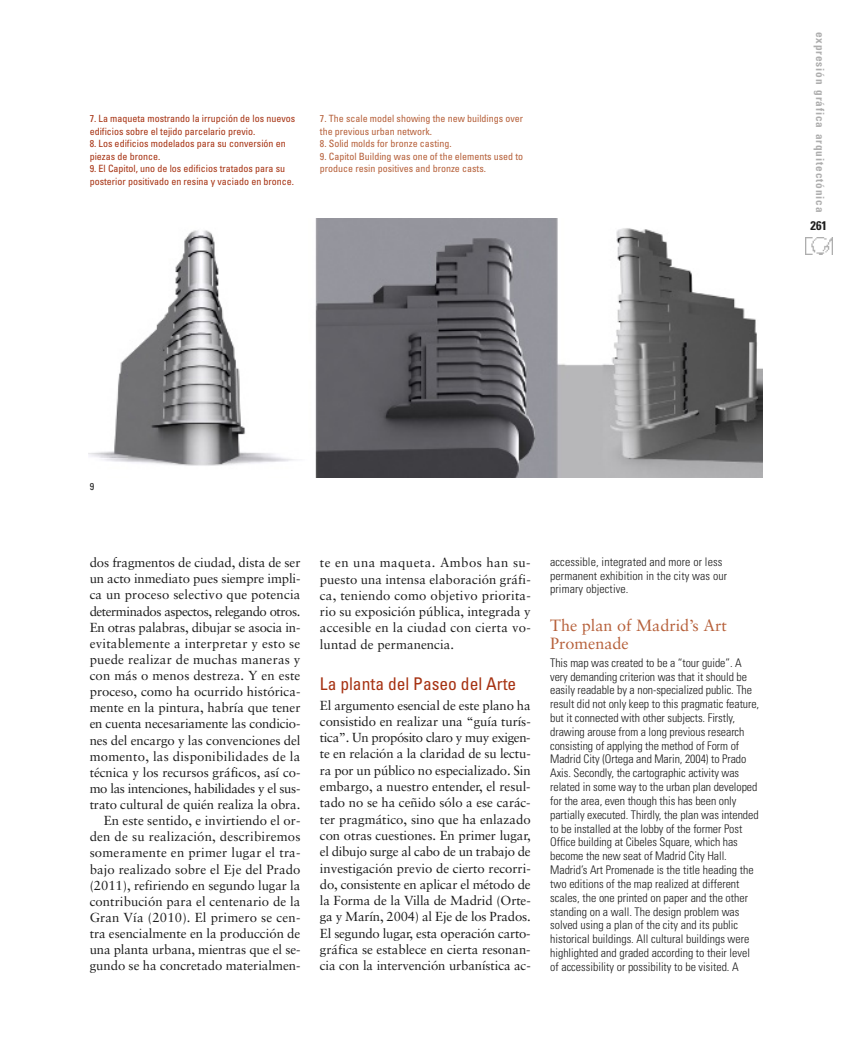
<style>
.page{position:relative;width:851px;height:1063px;background:#fff}
.page>*{position:absolute;margin:0;border:0;box-sizing:border-box;transform-origin:0 0}
.t1{font:condensed 17.5px "Univers";color:#a63212}
.t2{font:16.25px/18.2px "Sabon";color:#b6603a}
.t3{font:13.12px/16.1px "Sabon";color:#1c1c1c;text-align:justify}
.t4{font:700 condensed 12.5px "Univers";color:#1c1c1c}
.t5{font:300 condensed 11.88px/13.9px "Univers";letter-spacing:-.005em;color:#1c1c1c}
.t6{font:700 condensed 11.25px "Univers";letter-spacing:.08em;color:#aeaeae}
.t7{font:condensed 10px/12.5px "Univers";color:#a63212}
.t8{font:condensed 10px/12.5px "Univers";color:#b6603a}
.t9{font:condensed 10px "Univers";color:#1c1c1c}
</style>
<div class="page">
<img style="left:805px;top:237px;width:27px;height:18px">
<img style="left:88px;top:219px;width:674px;height:258px">
<p class="t7" style="left:90px;top:113px;width:207px">7. La maqueta mostrando la irrupción de los nuevos edificios sobre el tejido parcelario previo.</p>
<p class="t7" style="left:90px;top:138px;width:197px">8. Los edificios modelados para su conversión en piezas de bronce.</p>
<p class="t7" style="left:90px;top:163px;width:206px">9. El Capitol, uno de los edificios tratados para su posterior positivado en resina y vaciado en bronce.</p>
<p class="t8" style="left:320px;top:113px;width:205px">7. The scale model showing the new buildings over the previous urban network.</p>
<p class="t8" style="left:320px;top:138px;width:133px">8. Solid molds for bronze casting.</p>
<p class="t8" style="left:320px;top:151px;width:205px">9. Capitol Building was one of the elements used to produce resin positives and bronze casts.</p>
<p class="t6" style="left:824px;top:32px;width:182px;rotate:90deg">expresión gráfica arquitectónica</p>
<p class="t4" style="left:810px;top:220px;width:18px">261</p>
<p class="t9" style="left:90px;top:482px;width:6px">9</p>
<p class="t3" style="left:90px;top:556px;width:212px;text-align:right">dos fragmentos de ciudad, dista de ser un acto inmediato pues siempre impli&shy;ca un proceso selectivo que potencia determinados aspectos, relegando otros.<br>En otras palabras, dibujar se asocia in&shy;evitablemente a interpretar y esto se puede realizar de muchas maneras y con más o menos destreza. Y en este proceso, como ha ocurrido histórica&shy;mente en la pintura, habría que tener en cuenta necesariamente las condicio&shy;nes del encargo y las convenciones del momento, las disponibilidades de la técnica y los recursos gráficos, así co&shy;mo las intenciones, habilidades y el sus&shy;trato cultural de quién realiza la obra.<br>En este sentido, e invirtiendo el or&shy;den de su realización, describiremos someramente en primer lugar el tra&shy;bajo realizado sobre el Eje del Prado (2011), refiriendo en segundo lugar la contribución para el centenario de la Gran Vía (2010). El primero se cen&shy;tra esencialmente en la producción de una planta urbana, mientras que el se&shy;gundo se ha concretado materialmen-</p>
<p class="t3" style="left:320px;top:556px;width:212px">te en una maqueta. Ambos han su&shy;puesto una intensa elaboración gráfi&shy;ca, teniendo como objetivo priorita&shy;rio su exposición pública, integrada y accesible en la ciudad con cierta vo&shy;luntad de permanencia.</p>
<p class="t1" style="left:320px;top:677px;width:198px">La planta del Paseo del Arte</p>
<p class="t3" style="left:320px;top:698px;width:212px">El argumento esencial de este plano ha consistido en realizar una “guía turís&shy;tica”. Un propósito claro y muy exigen&shy;te en relación a la claridad de su lectu&shy;ra por un público no especializado. Sin embargo, a nuestro entender, el resul&shy;tado no se ha ceñido sólo a ese carác&shy;ter pragmático, sino que ha enlazado con otras cuestiones. En primer lugar, el dibujo surge al cabo de un trabajo de investigación previo de cierto recorri&shy;do, consistente en aplicar el método de la Forma de la Villa de Madrid (Orte&shy;ga y Marín, 2004) al Eje de los Prados.<br>El segundo lugar, esta operación carto&shy;gráfica se establece en cierta resonan&shy;cia con la intervención urbanística ac-</p>
<p class="t5" style="left:550px;top:555px;width:178px">accessible, integrated and more or less permanent exhibition in the city was our primary objective.</p>
<p class="t2" style="left:550px;top:618px;width:178px">The plan of Madrid’s Art<br>Promenade</p>
<p class="t5" style="left:550px;top:656px;width:210px">This map was created to be a “tour guide”. A very demanding criterion was that it should be easily readable by a non-specialized public. The result did not only keep to this pragmatic feature, but it connected with other subjects. Firstly, drawing arouse from a long previous research consisting of applying the method of Form of Madrid City (Ortega and Marin, 2004) to Prado Axis. Secondly, the cartographic activity was related in some way to the urban plan developed for the area, even though this has been only partially executed. Thirdly, the plan was intended to be installed at the lobby of the former Post Office building at Cibeles Square, which has become the new seat of Madrid City Hall.<br>Madrid’s Art Promenade is the title heading the two editions of the map realized at different scales, the one printed on paper and the other standing on a wall. The design problem was solved using a plan of the city and its public historical buildings. All cultural buildings were highlighted and graded according to their level of accessibility or possibility to be visited. A</p>
</div>
